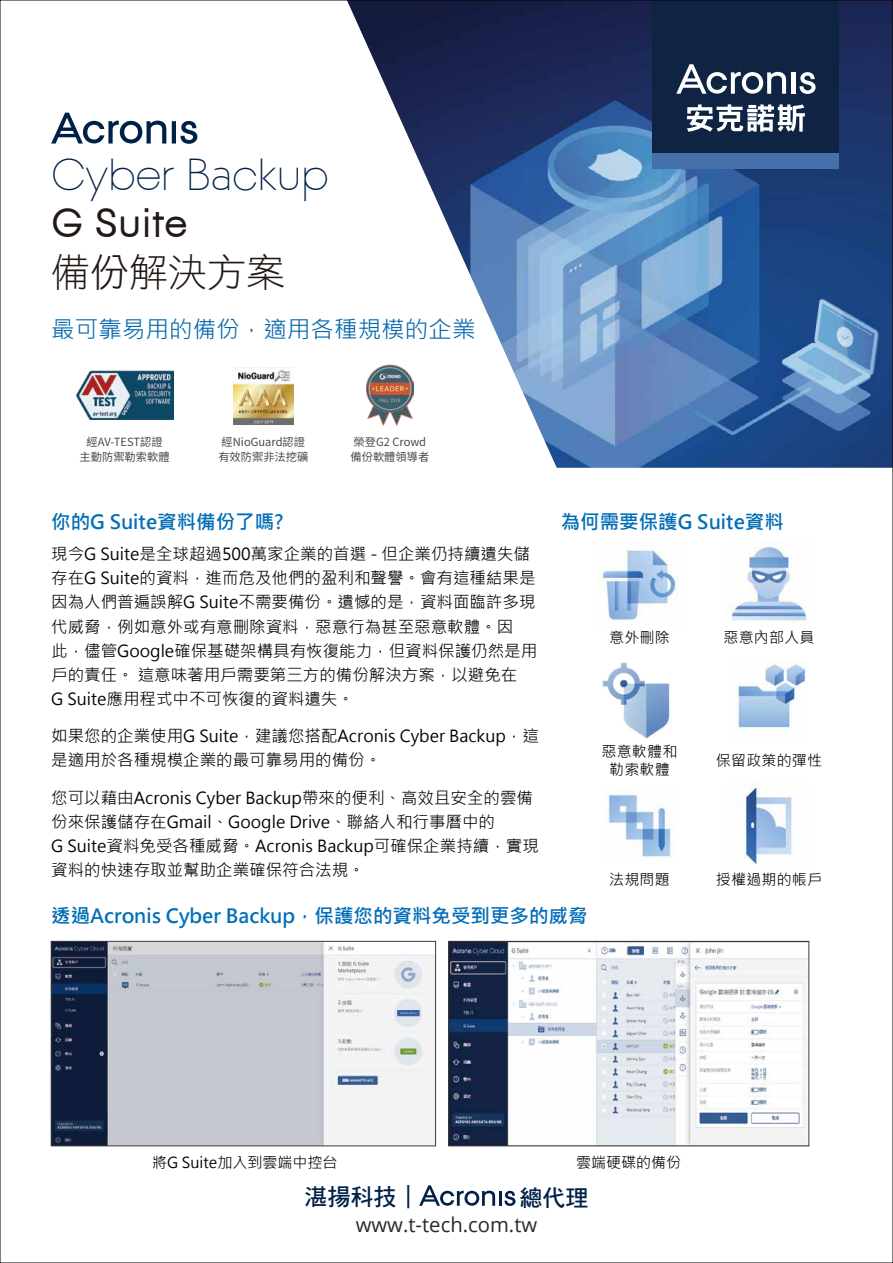
<style>
.page{position:relative;width:893px;height:1263px;background:#fff}
.page>*{position:absolute;margin:0;border:0;box-sizing:border-box;transform-origin:0 0}
.t1{font:300 44.7px "Acronis";color:#002147}
.t2{font:40.95px "Acronis";color:#221815}
.t3{font:39px "DF Hei Std W3";color:#221815}
.t4{font:23.55px "Microsoft Jheng Hei";color:#0768ac}
.t5{font:23.1px "DF Hei Std W7";color:#002147}
.t6{font:20.25px "Open Sans";color:#2f2725}
.t7{font:700 19.5px "Microsoft Jheng Hei";color:#036eb8}
.t8{font:16.5px/24px "Microsoft Jheng Hei";color:#040000}
.t9{font:15px/18px "Microsoft Jheng Hei";letter-spacing:.015em;color:#060001;text-align:center}
.t10{font:15px "Microsoft Jheng Hei";color:#040000}
.t11{font:600 11.25px/15px "Noto Sans CJ Ktc";color:#3e3a39}
</style>
<div class="page">
<img style="left:347px;top:2px;width:544px;height:466px">
<img style="left:599px;top:546px;width:79px;height:76px">
<img style="left:737px;top:785px;width:56px;height:79px">
<img style="left:729px;top:545px;width:78px;height:77px">
<img style="left:731px;top:661px;width:75px;height:69px">
<img style="left:605px;top:791px;width:68px;height:68px">
<img style="left:602px;top:662px;width:68px;height:77px">
<svg style="left:419px;top:1185px;width:97px;height:21px"></svg>
<img style="left:323px;top:943px;width:111px;height:201px">
<img style="left:450px;top:943px;width:357px;height:201px">
<div style="left:448px;top:941px;width:361px;height:205px;border:1px solid #3e3a39"></div>
<div style="left:653px;top:0;width:186px;height:154px;background:#0f2343"></div>
<div style="left:653px;top:154px;width:186px;height:15px;background:#4670a9"></div>
<hr style="left:791px;top:72px;width:4px;height:22px;background:#fff">
<svg style="left:799px;top:72px;width:17px;height:22px"></svg>
<svg style="left:676px;top:64px;width:110px;height:30px"></svg>
<svg style="left:687px;top:104px;width:118px;height:28px"></svg>
<img style="left:367px;top:365px;width:46px;height:60px">
<img style="left:76px;top:371px;width:97px;height:49px">
<img style="left:234px;top:367px;width:59px;height:57px">
<svg style="left:51px;top:113px;width:146px;height:31px"></svg>
<img style="left:53px;top:943px;width:270px;height:201px">
<div style="left:51px;top:941px;width:385px;height:205px;border:1px solid #3e3a39"></div>
<h1 class="t1" style="left:51px;top:151px;width:279px">Cyber Backup</h1>
<h2 class="t2" style="left:51px;top:201px;width:138px">G Suite</h2>
<h3 class="t3" style="left:51px;top:251px;width:235px">備份解決方案</h3>
<h3 class="t4" style="left:51px;top:315px;width:426px">最可靠易用的備份，適用各種規模的企業</h3>
<p class="t11" style="left:80px;top:435px;width:91px;text-align:center">經AV-TEST認證主動防禦勒索軟體</p>
<p class="t11" style="left:218px;top:435px;width:91px">經NioGuard認證有效防禦非法挖礦</p>
<p class="t11" style="left:351px;top:435px;width:80px">榮登G2 Crowd備份軟體領導者</p>
<p class="t7" style="left:51px;top:510px;width:234px">你的G Suite資料備份了嗎?</p>
<p class="t8" style="left:51px;top:542px;width:488px">現今G Suite是全球超過500萬家企業的首選 - 但企業仍持續遺失儲存在G Suite的資料，進而危及他們的盈利和聲譽。會有這種結果是因為人們普遍誤解G Suite不需要備份。遺憾的是，資料面臨許多現代威脅，例如意外或有意刪除資料，惡意行為甚至惡意軟體。因<br>此，儘管Google確保基礎架構具有恢復能力，但資料保護仍然是用戶的責任。 這意味著用戶需要第三方的備份解決方案，以避免在<br>G Suite應用程式中不可恢復的資料遺失。</p>
<p class="t8" style="left:51px;top:724px;width:489px">如果您的企業使用G Suite，建議您搭配Acronis Cyber Backup，這是適用於各種規模企業的最可靠易用的備份。</p>
<p class="t8" style="left:51px;top:785px;width:489px">您可以藉由Acronis Cyber Backup帶來的便利、高效且安全的雲備份來保護儲存在Gmail、Google Drive、聯絡人和行事曆中的<br>G Suite資料免受各種威脅。Acronis Backup可確保企業持續，實現資料的快速存取並幫助企業確保符合法規。</p>
<p class="t7" style="left:561px;top:510px;width:225px">為何需要保護G Suite資料</p>
<p class="t9" style="left:609px;top:628px;width:62px">意外刪除</p>
<p class="t9" style="left:723px;top:628px;width:93px">惡意內部人員</p>
<p class="t9" style="left:601px;top:743px;width:77px">惡意軟體和勒索軟體</p>
<p class="t9" style="left:716px;top:752px;width:108px">保留政策的彈性</p>
<p class="t9" style="left:609px;top:870px;width:62px">法規問題</p>
<p class="t9" style="left:716px;top:870px;width:108px">授權過期的帳戶</p>
<p class="t7" style="left:51px;top:904px;width:538px">透過Acronis Cyber Backup，保護您的資料免受到更多的威脅</p>
<p class="t10" style="left:152px;top:1153px;width:187px">將G Suite加入到雲端中控台</p>
<p class="t10" style="left:576px;top:1153px;width:106px">雲端硬碟的備份</p>
<h3 class="t5" style="left:304px;top:1184px;width:117px">湛揚科技｜</h3>
<h3 class="t5" style="left:519px;top:1185px;width:71px">總代理</h3>
<p class="t6" style="left:356px;top:1210px;width:183px">www.t-tech.com.tw</p>
</div>
